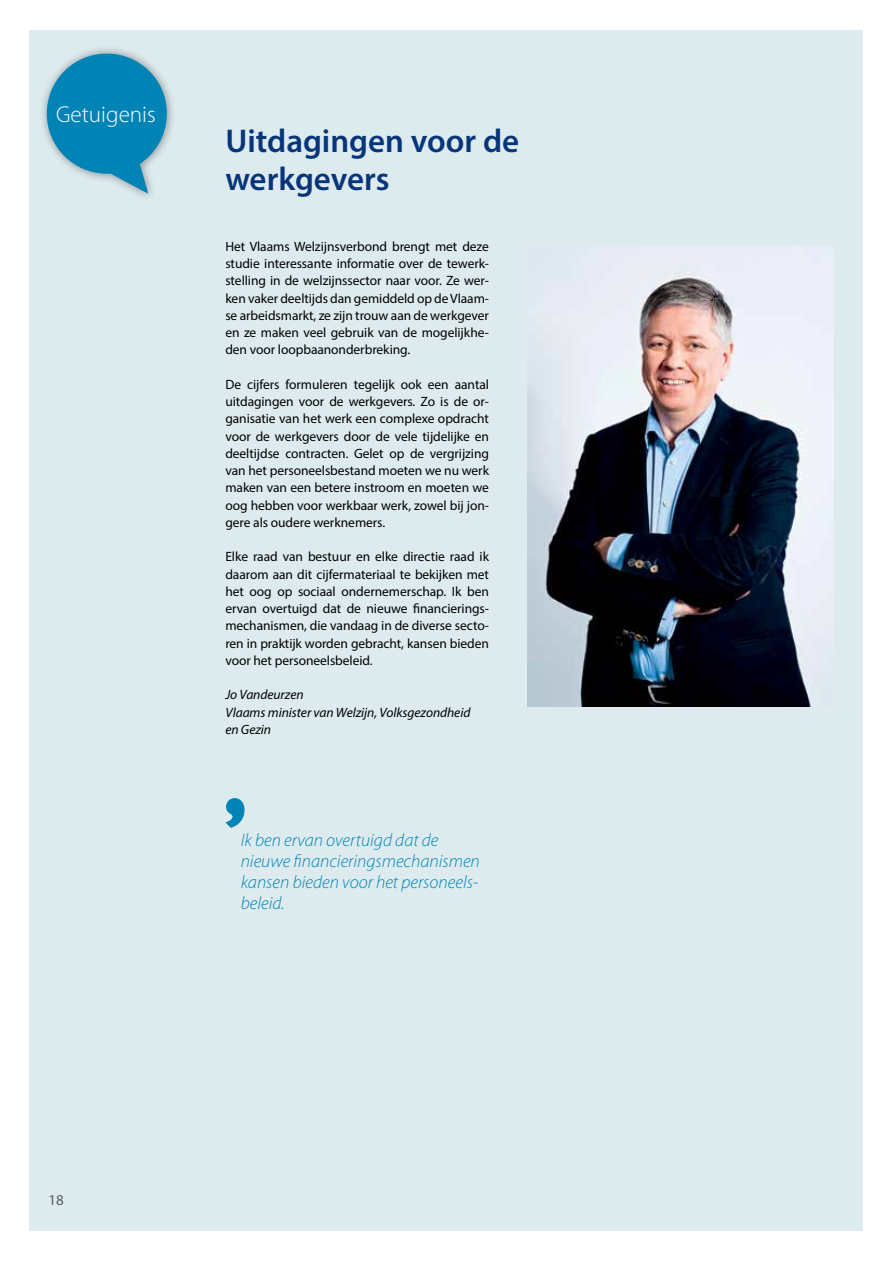
<style>
.page{position:relative;width:893px;height:1263px;background:#fff}
.page>*{position:absolute;margin:0;border:0;box-sizing:border-box;transform-origin:0 0}
.t1{font:600 33px/37.5px "Myriad Pro";color:#06357a}
.t2{font:300 23.1px "Myriad Pro";color:#fff}
.t3{font:italic 300 18px/21px "Myriad Pro";color:#0084b6}
.t4{font:15px "Myriad Pro";color:#58595b}
.t5{font:13.5px/17.2px "Myriad Pro";letter-spacing:-.005em;color:#000;text-align:justify}
.t6{font:italic 13.5px/17.2px "Myriad Pro";letter-spacing:-.005em;color:#000}
</style>
<div class="page">
<div style="left:30px;top:30px;width:833px;height:1200px;background:#ddebef"></div>
<div style="left:38px;top:45px;width:139px;height:157px;background:#000;opacity:.4"></div>
<svg style="left:47px;top:54px;width:120px;height:140px"></svg>
<svg style="left:225px;top:798px;width:20px;height:30px"></svg>
<img style="left:528px;top:247px;width:305px;height:459px">
<h2 class="t2" style="left:56px;top:100px;width:101px">Getuigenis</h2>
<h1 class="t1" style="left:225px;top:122px;width:295px">Uitdagingen voor de werkgevers</h1>
<p class="t5" style="left:225px;top:237px;width:265px">Het Vlaams Welzijnsverbond brengt met deze studie interessante informatie over de tewerk&shy;stelling in de welzijnssector naar voor. Ze wer&shy;ken vaker deeltijds dan gemiddeld op de Vlaam&shy;se arbeidsmarkt, ze zijn trouw aan de werkgever en ze maken veel gebruik van de mogelijkhe&shy;den voor loopbaanonderbreking.</p>
<p class="t5" style="left:225px;top:375px;width:265px">De cijfers formuleren tegelijk ook een aantal uitdagingen voor de werkgevers. Zo is de or&shy;ganisatie van het werk een complexe opdracht voor de werkgevers door de vele tijdelijke en deeltijdse contracten. Gelet op de vergrijzing van het personeelsbestand moeten we nu werk maken van een betere instroom en moeten we oog hebben voor werkbaar werk, zowel bij jon&shy;gere als oudere werknemers.</p>
<p class="t5" style="left:225px;top:548px;width:265px">Elke raad van bestuur en elke directie raad ik daarom aan dit cijfermateriaal te bekijken met het oog op sociaal ondernemerschap. Ik ben ervan overtuigd dat de nieuwe financierings&shy;mechanismen, die vandaag in de diverse secto&shy;ren in praktijk worden gebracht, kansen bieden voor het personeelsbeleid.</p>
<p class="t6" style="left:225px;top:686px;width:247px">Jo Vandeurzen<br>Vlaams minister van Welzijn, Volksgezondheid en Gezin</p>
<h3 class="t3" style="left:241px;top:830px;width:241px">Ik ben ervan overtuigd dat de nieuwe financieringsmechanismen kansen bieden voor het personeels&shy;beleid.</h3>
<p class="t4" style="left:48px;top:1190px;width:17px">18</p>
</div>
